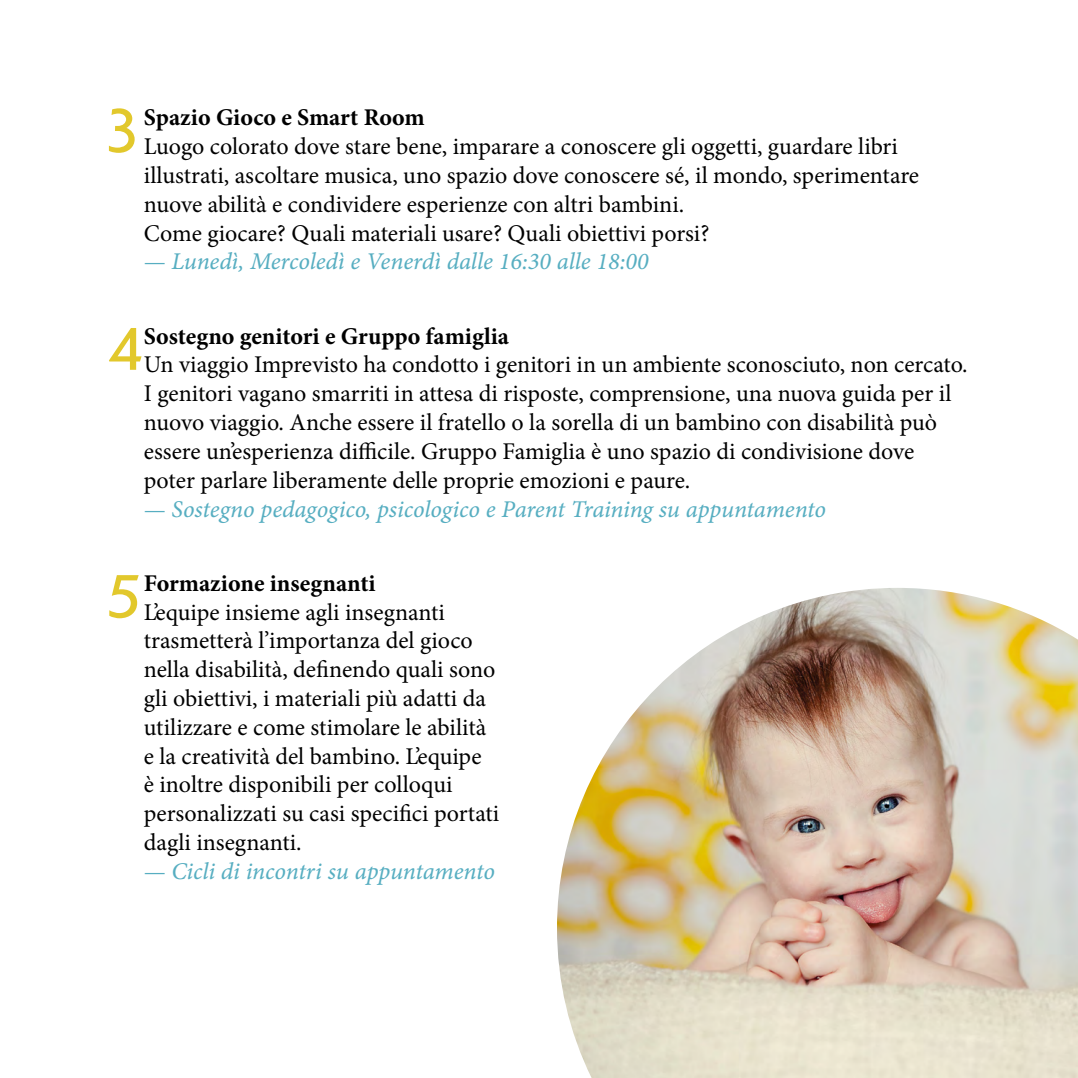
<style>
.page{position:relative;width:1078px;height:1078px;background:#fff}
.page>*{position:absolute;margin:0;border:0;box-sizing:border-box;transform-origin:0 0}
.t1{font:56px "Dunbar Low";color:#e2c82c}
.t2{font:24px/28.8px "Minion Pro";color:#000}
.t3{font:24px "Minion Pro It Capt";letter-spacing:-.01em;color:#57aec1}
.t4{font:700 24px "Minion Pro";color:#000}
.s1{font-family:"Minion Pro"}
</style>
<div class="page">
<img style="left:557px;top:588px;width:520px;height:489px">
<h1 class="t1" style="left:108px;top:90px;width:30px">3</h1>
<p class="t4" style="left:144px;top:101px;width:282px">Spazio Gioco e Smart Room</p>
<p class="t2" style="left:144px;top:132px;width:776px">Luogo colorato dove stare bene, imparare a conoscere gli oggetti, guardare libri illustrati, ascoltare musica, uno spazio dove conoscere sé, il mondo, sperimentare nuove abilità e condividere esperienze con altri bambini.<br>Come giocare? Quali materiali usare? Quali obiettivi porsi?</p>
<p class="t3" style="left:144px;top:245px;width:506px"><span class="s1">—</span> Lunedì, Mercoledì e Venerdì dalle 16:30 alle 18:00</p>
<p class="t4" style="left:144px;top:319px;width:367px">Sostegno genitori e Gruppo famiglia</p>
<p class="t2" style="left:144px;top:350px;width:825px">Un viaggio Imprevisto ha condotto i genitori in un ambiente sconosciuto, non cercato.<br>I genitori vagano smarriti in attesa di risposte, comprensione, una nuova guida per il nuovo viaggio. Anche essere il fratello o la sorella di un bambino con disabilità può essere un’esperienza difficile. Gruppo Famiglia è uno spazio di condivisione dove poter parlare liberamente delle proprie emozioni e paure.</p>
<p class="t3" style="left:144px;top:492px;width:683px"><span class="s1">—</span> Sostegno pedagogico, psicologico e Parent Training su appuntamento</p>
<h1 class="t1" style="left:108px;top:308px;width:37px">4</h1>
<p class="t4" style="left:144px;top:566px;width:233px">Formazione insegnanti</p>
<p class="t2" style="left:144px;top:597px;width:357px">L’equipe insieme agli insegnanti trasmetterà l’importanza del gioco nella disabilità, definendo quali sono gli obiettivi, i materiali più adatti da utilizzare e come stimolare le abilità e la creatività del bambino. L’equipe<br>è inoltre disponibili per colloqui personalizzati su casi specifici portati dagli insegnanti.</p>
<p class="t3" style="left:144px;top:854px;width:352px"><span class="s1">—</span> Cicli di incontri su appuntamento</p>
<h1 class="t1" style="left:108px;top:555px;width:34px">5</h1>
</div>
